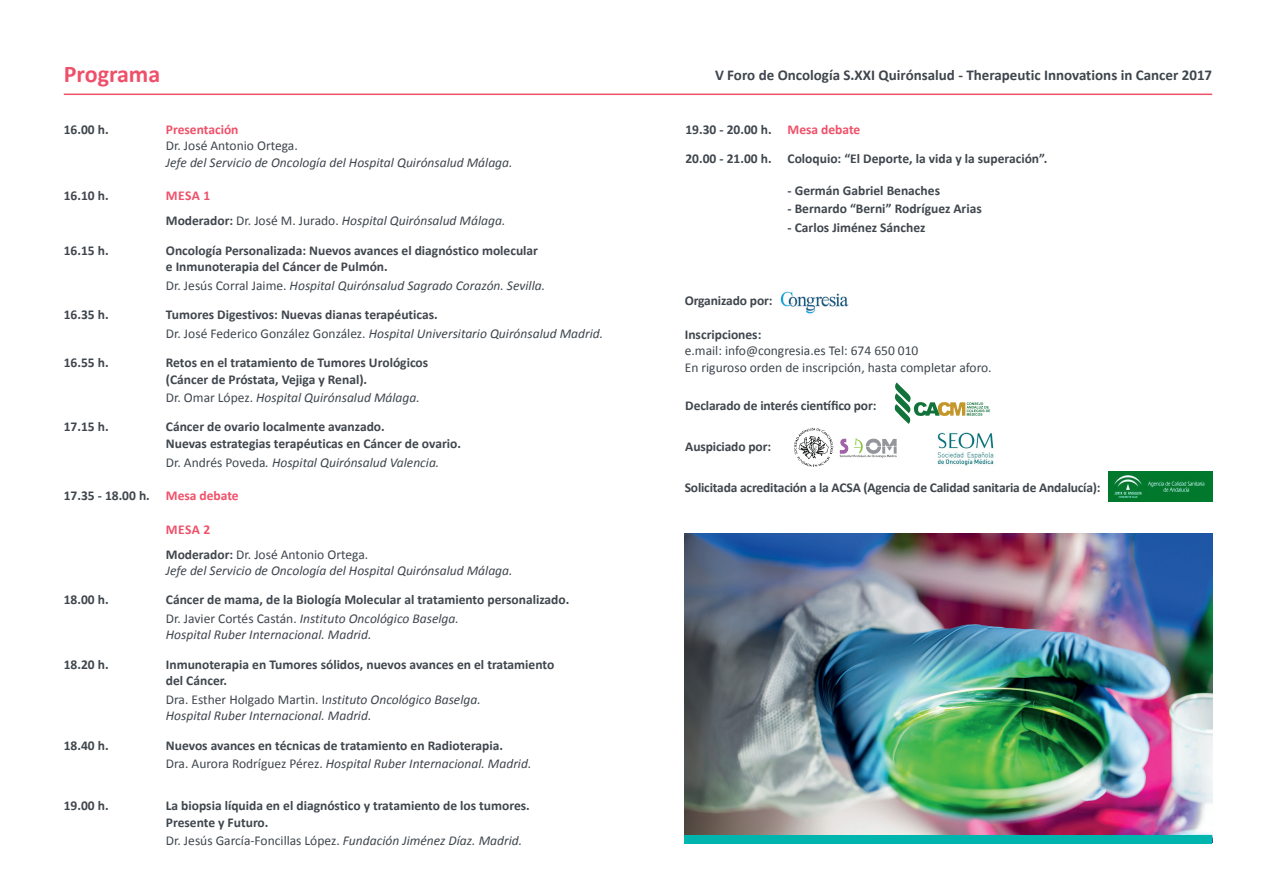
<style>
.page{position:relative;width:1276px;height:893px;background:#fff}
.page>*{position:absolute;margin:0;border:0;box-sizing:border-box;transform-origin:0 0}
.t1{font:700 24px "Calibri";color:#ef5069}
.t2{font:700 15px "Calibri";color:#3f464d}
.t3{font:700 13.5px/16.5px "Calibri";color:#3f464d}
.t4{font:italic 13.5px/16.5px "Calibri";color:#3f464d}
.t5{font:13.5px/16.5px "Calibri";color:#3f464d}
.t6{font:700 13.5px "Calibri";color:#ef5069}
.s1{font-style:normal}
.s2{font-weight:700;font-style:normal}
.s3{color:#ef5069}
.s4{font-style:italic}
.s5{font-weight:700}
</style>
<div class="page">
<img style="left:685px;top:534px;width:527px;height:302px">
<hr style="left:64px;top:94px;width:1148px;height:1px;background:#ef5069">
<div style="left:685px;top:836px;width:527px;height:8px;background:#00b5ae"></div>
<svg style="left:794px;top:383px;width:196px;height:84px"></svg>
<img style="left:935px;top:431px;width:59px;height:35px">
<img style="left:1108px;top:471px;width:104px;height:31px">
<img style="left:780px;top:291px;width:69px;height:23px">
<p class="t1" style="left:64px;top:58px;width:98px">Programa</p>
<p class="t3" style="left:64px;top:121px;width:46px">16.00 h.</p>
<p class="t6" style="left:166px;top:121px;width:74px">Presentación</p>
<p class="t4" style="left:166px;top:137px;width:348px"><span class="s1">Dr. José Antonio Ortega.<br></span>Jefe del Servicio de Oncología del Hospital Quirónsalud Málaga.</p>
<p class="t3" style="left:64px;top:188px;width:46px">16.10 h.</p>
<p class="t6" style="left:166px;top:187px;width:46px">MESA 1</p>
<p class="t4" style="left:166px;top:212px;width:341px"><span class="s2">Moderador:</span> <span class="s1">Dr. José M. Jurado.</span> Hospital Quirónsalud Málaga.</p>
<p class="t3" style="left:64px;top:242px;width:46px">16.15 h.</p>
<p class="t3" style="left:166px;top:242px;width:374px">Oncología Personalizada: Nuevos avances el diagnóstico molecular e Inmunoterapia del Cáncer de Pulmón.</p>
<p class="t4" style="left:166px;top:277px;width:381px"><span class="s1">Dr. Jesús Corral Jaime.</span> Hospital Quirónsalud Sagrado Corazón. Sevilla.</p>
<p class="t3" style="left:64px;top:306px;width:46px">16.35 h.</p>
<p class="t3" style="left:166px;top:306px;width:273px">Tumores Digestivos: Nuevas dianas terapéuticas.</p>
<p class="t4" style="left:166px;top:325px;width:439px"><span class="s1">Dr. José Federico González González.</span> Hospital Universitario Quirónsalud Madrid.</p>
<p class="t3" style="left:64px;top:354px;width:46px">16.55 h.</p>
<p class="t3" style="left:166px;top:354px;width:264px">Retos en el tratamiento de Tumores Urológicos</p>
<p class="t3" style="left:166px;top:371px;width:203px">(Cáncer de Próstata, Vejiga y Renal).</p>
<p class="t4" style="left:166px;top:389px;width:255px"><span class="s1">Dr. Omar López.</span> Hospital Quirónsalud Málaga.</p>
<p class="t3" style="left:64px;top:419px;width:46px">17.15 h.</p>
<p class="t3" style="left:166px;top:419px;width:297px">Cáncer de ovario localmente avanzado.<br>Nuevas estrategias terapéuticas en Cáncer de ovario.</p>
<p class="t4" style="left:166px;top:453px;width:275px"><span class="s1">Dr. Andrés Poveda</span>. Hospital Quirónsalud Valencia.</p>
<p class="t3" style="left:64px;top:487px;width:176px">17.35 - 18.00 h. <span class="s3">Mesa debate</span></p>
<p class="t6" style="left:166px;top:520px;width:46px">MESA 2</p>
<p class="t4" style="left:166px;top:545px;width:348px"><span class="s2">Moderador:</span> <span class="s1">Dr. José Antonio Ortega.<br></span>Jefe del Servicio de Oncología del Hospital Quirónsalud Málaga.</p>
<p class="t3" style="left:64px;top:592px;width:46px">18.00 h.</p>
<p class="t3" style="left:166px;top:592px;width:405px">Cáncer de mama, de la Biología Molecular al tratamiento personalizado.</p>
<p class="t4" style="left:166px;top:610px;width:294px"><span class="s1">Dr. Javier Cortés Castán.</span> Instituto Oncológico Baselga.<br>Hospital Ruber Internacional. Madrid.</p>
<p class="t3" style="left:64px;top:656px;width:46px">18.20 h.</p>
<p class="t3" style="left:166px;top:656px;width:390px">Inmunoterapia en Tumores sólidos, nuevos avances en el tratamiento del Cáncer.</p>
<p class="t4" style="left:166px;top:691px;width:316px"><span class="s1">Dra. Esther Holgado Martin. I</span>nstituto Oncológico Baselga.<br>Hospital Ruber Internacional. Madrid.</p>
<p class="t3" style="left:64px;top:737px;width:46px">18.40 h.</p>
<p class="t3" style="left:166px;top:737px;width:339px">Nuevos avances en técnicas de tratamiento en Radioterapia.</p>
<p class="t4" style="left:166px;top:755px;width:367px"><span class="s1">Dra. Aurora Rodríguez Pérez.</span> Hospital Ruber Internacional. Madrid.</p>
<p class="t3" style="left:64px;top:797px;width:46px">19.00 h.</p>
<p class="t3" style="left:166px;top:797px;width:365px">La biopsia líquida en el diagnóstico y tratamiento de los tumores.<br>Presente y Futuro.</p>
<p class="t5" style="left:166px;top:833px;width:358px">Dr. Jesús García-Foncillas López. <span class="s4">Fundación Jiménez Díaz. Madrid.</span></p>
<p class="t2" style="left:715px;top:66px;width:499px">V Foro de Oncología S.XXI Quirónsalud - Therapeutic Innovations in Cancer 2017</p>
<p class="t3" style="left:685px;top:121px;width:176px">19.30 - 20.00 h. <span class="s3">Mesa debate</span></p>
<p class="t3" style="left:685px;top:150px;width:363px">20.00 - 21.00 h. Coloquio: “El Deporte, la vida y la superación”.</p>
<p class="t3" style="left:787px;top:182px;width:154px">- Germán Gabriel Benaches</p>
<p class="t3" style="left:787px;top:201px;width:196px">- Bernardo “Berni” Rodríguez Arias</p>
<p class="t3" style="left:787px;top:219px;width:139px">- Carlos Jiménez Sánchez</p>
<p class="t3" style="left:685px;top:292px;width:89px">Organizado por:</p>
<p class="t5" style="left:685px;top:326px;width:235px"><span class="s5">Inscripciones:<br></span>e.mail: info@congresia.es Tel: 674 650 010</p>
<p class="t5" style="left:685px;top:359px;width:308px">En riguroso orden de inscripción, hasta completar aforo.</p>
<p class="t3" style="left:685px;top:397px;width:193px">Declarado de interés científico por:</p>
<p class="t3" style="left:685px;top:439px;width:87px">Auspiciado por:</p>
<p class="t3" style="left:685px;top:479px;width:417px">Solicitada acreditación a la ACSA (Agencia de Calidad sanitaria de Andalucía):</p>
</div>
